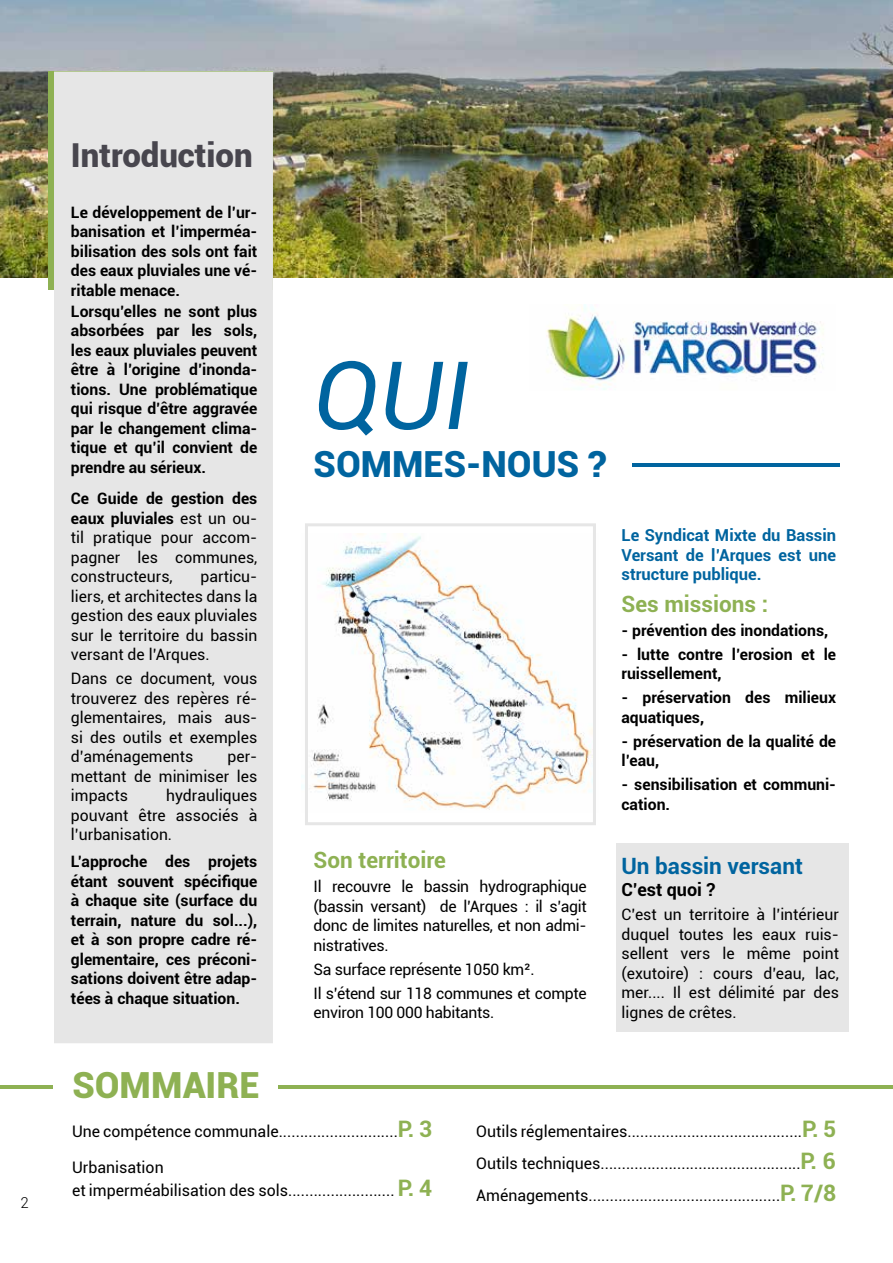
<style>
.page{position:relative;width:893px;height:1263px;background:#fff}
.page>*{position:absolute;margin:0;border:0;box-sizing:border-box;transform-origin:0 0}
.t1{font:italic 94.5px "Roboto";color:#00649f}
.t2{font:900 36px "Roboto";color:#00649f}
.t3{font:900 36px "Roboto";color:#8eb153}
.t4{font:900 33px "Roboto";color:#48464e}
.t5{font:700 22.5px "Roboto";color:#8eb153}
.t6{font:700 22.5px "Roboto";color:#00649f}
.t7{font:700 18px "Roboto";color:#000}
.t8{font:700 16.5px/19.5px "Roboto";color:#00649f;text-align:justify}
.t9{font:15.9px/31.8px "Roboto";color:#000}
.t10{font:700 15.75px/19.5px "Roboto";color:#000}
.t11{font:15.75px/19.5px "Roboto";color:#000;text-align:justify}
.t12{font:15.75px/24px "Roboto";letter-spacing:-.02em;color:#000}
.t13{font:300 15px "Roboto";color:#000}
.s1{font-weight:700}
.s2{font-weight:700;font-size:22.65px;color:#8eb153}
</style>
<div class="page">
<img style="left:0;top:0;width:893px;height:278px">
<div style="left:48px;top:72px;width:225px;height:218px;background:#8eb153"></div>
<div style="left:54px;top:72px;width:219px;height:971px;background:#e6e6e6"></div>
<hr style="left:0;top:1086px;width:893px;height:3px;background:#8eb153">
<div style="left:54px;top:1071px;width:224px;height:52px;background:#fff"></div>
<img style="left:546px;top:304px;width:278px;height:86px">
<hr style="left:633px;top:463px;width:207px;height:3px;background:#00649f">
<img style="left:311px;top:533px;width:281px;height:277px">
<div style="left:305px;top:523px;width:291px;height:302px;border:3px solid #e6e6e6"></div>
<div style="left:616px;top:843px;width:233px;height:188px;background:#e6e6e6"></div>
<p class="t13" style="left:21px;top:1192px;width:10px">2</p>
<h3 class="t4" style="left:71px;top:132px;width:183px">Introduction</h3>
<p class="t10" style="left:71px;top:202px;width:188px;text-align:justify">Le développement de l’ur&shy;banisation et l’imperméa&shy;bilisation des sols ont fait des eaux pluviales une vé&shy;ritable menace.</p>
<p class="t10" style="left:71px;top:301px;width:188px;text-align:justify">Lorsqu’elles ne sont plus absorbées par les sols, les eaux pluviales peuvent être à l’origine d’inonda&shy;tions. Une problématique qui risque d’être aggravée par le changement clima&shy;tique et qu’il convient de prendre au sérieux.</p>
<p class="t11" style="left:71px;top:488px;width:188px"><span class="s1">Ce Guide de gestion des eaux pluviales</span> est un ou&shy;til pratique pour accom&shy;pagner les communes, constructeurs,</p>
<p class="t11" style="left:71px;top:566px;width:188px;text-indent:130px">particu&shy;liers, et architectes dans la gestion des eaux pluviales sur le territoire du bassin versant de l’Arques.</p>
<p class="t11" style="left:71px;top:668px;width:188px">Dans ce document, vous trouverez des repères ré&shy;glementaires, mais aus&shy;si des outils et exemples d’aménagements</p>
<p class="t11" style="left:71px;top:746px;width:188px;text-indent:157px">per&shy;mettant de minimiser les impacts</p>
<p class="t11" style="left:71px;top:785px;width:188px;text-indent:95px">hydrauliques pouvant être associés à l’urbanisation.</p>
<p class="t10" style="left:71px;top:851px;width:188px;text-align:justify">L’approche des projets étant souvent spécifique à chaque site (surface du terrain, nature du sol...), et à son propre cadre ré&shy;glementaire, ces préconi&shy;sations doivent être adap&shy;tées à chaque situation.</p>
<h2 class="t3" style="left:72px;top:1060px;width:189px">SOMMAIRE</h2>
<h1 class="t1" style="left:314px;top:329px;width:158px">QUI</h1>
<h2 class="t2" style="left:314px;top:439px;width:294px">SOMMES-NOUS ?</h2>
<h3 class="t5" style="left:314px;top:844px;width:134px">Son territoire</h3>
<p class="t11" style="left:314px;top:876px;width:275px">Il recouvre le bassin hydrographique (bassin versant) de l’Arques : il s’agit donc de limites naturelles, et non admi&shy;nistratives.</p>
<p class="t12" style="left:314px;top:957px;width:275px">Sa surface représente 1050 km².<br>Il s’étend sur 118 communes et compte</p>
<p class="t12" style="left:314px;top:1000px;width:182px">environ 100 000 habitants.</p>
<p class="t8" style="left:621px;top:525px;width:216px">Le Syndicat Mixte du Bassin Versant de l’Arques est une structure publique.</p>
<h3 class="t5" style="left:621px;top:588px;width:148px">Ses missions :</h3>
<p class="t10" style="left:621px;top:620px;width:208px">- prévention des inondations,</p>
<p class="t10" style="left:621px;top:644px;width:216px">- lutte contre l’erosion et le ruissellement,</p>
<p class="t10" style="left:621px;top:687px;width:216px">- préservation des milieux aquatiques,</p>
<p class="t10" style="left:621px;top:731px;width:216px">- préservation de la qualité de l’eau,</p>
<p class="t10" style="left:621px;top:774px;width:216px">- sensibilisation et communi&shy;cation.</p>
<h3 class="t6" style="left:621px;top:850px;width:183px">Un bassin versant</h3>
<p class="t7" style="left:621px;top:876px;width:96px">C’est quoi ?</p>
<p class="t11" style="left:621px;top:904px;width:219px">C’est un territoire à l’intérieur duquel toutes les eaux ruis&shy;sellent vers le même point (exutoire) : cours d’eau, lac, mer.... Il est délimité par des lignes de crêtes.</p>
<p class="t9" style="left:72px;top:1115px;width:362px">Une compétence communale............................<span class="s2">P. 3</span></p>
<p class="t9" style="left:72px;top:1156px;width:362px;line-height:22.5px">Urbanisation<br>et imperméabilisation des sols......................... <span class="s2">P. 4</span></p>
<p class="t9" style="left:476px;top:1115px;width:362px;text-align:justify">Outils réglementaires.........................................<span class="s2">P. 5<br></span>Outils techniques...............................................<span class="s2">P. 6<br></span>Aménagements.............................................<span class="s2">P. 7/8</span></p>
</div>
